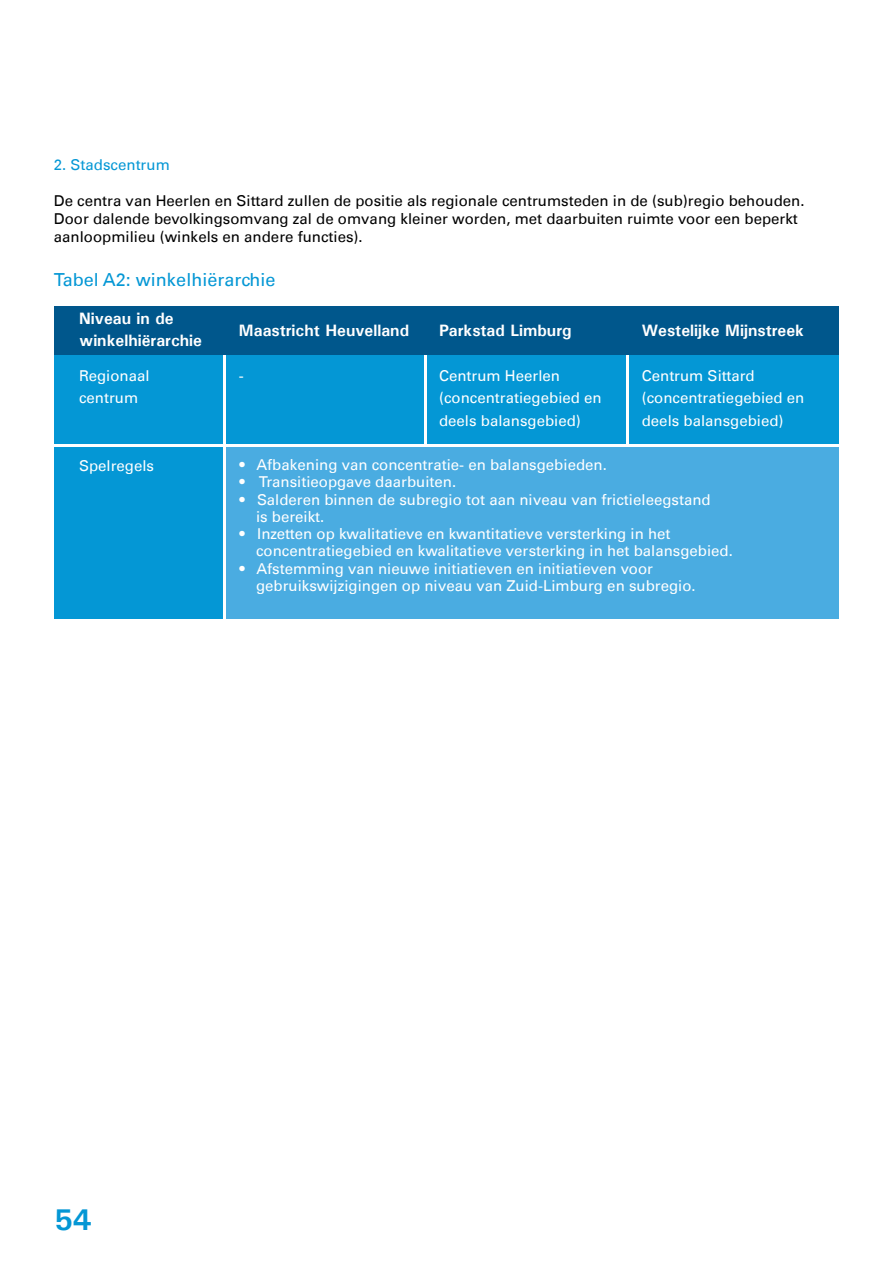
<style>
.page{position:relative;width:893px;height:1263px;background:#fff}
.page>*{position:absolute;margin:0;border:0;box-sizing:border-box;transform-origin:0 0}
.t1{font:700 30px "Univers";color:#0497d5}
.t2{font:18px "Univers LT Std";color:#0497d5}
.t3{font:700 16.5px/22.5px "Univers";color:#fff}
.t4{font:15px/22.5px "Univers LT Std";color:#fff}
.t5{font:15px/18px "Univers LT Std";color:#000}
.t6{font:15px "Univers LT Std";color:#0497d5}
.t7{font:700 9.6px "Univers";color:#fff}
</style>
<div class="page">
<div style="left:54px;top:331px;width:785px;height:288px;background:#0497d5"></div>
<div style="left:224px;top:446px;width:615px;height:173px;background:#4aace1"></div>
<hr style="left:54px;top:444px;width:785px;height:3px;background:#fff">
<hr style="left:424px;top:346px;width:3px;height:98px;background:#fff">
<hr style="left:223px;top:354px;width:2px;height:265px;background:#fff">
<hr style="left:626px;top:346px;width:2px;height:98px;background:#fff">
<div style="left:54px;top:306px;width:785px;height:49px;background:#00578c"></div>
<p class="t6" style="left:54px;top:156px;width:117px">2. Stadscentrum</p>
<p class="t5" style="left:54px;top:192px;width:752px">De centra van Heerlen en Sittard zullen de positie als regionale centrumsteden in de (sub)regio behouden.<br>Door dalende bevolkingsomvang zal de omvang kleiner worden, met daarbuiten ruimte voor een beperkt aanloopmilieu (winkels en andere functies).</p>
<p class="t2" style="left:54px;top:269px;width:223px">Tabel A2: winkelhiërarchie</p>
<p class="t7" style="left:79px;top:310px;width:57px">Niveau in de</p>
<p class="t7" style="left:79px;top:333px;width:76px">winkel-hiërarchie</p>
<p class="t3" style="left:79px;top:306px;width:125px">Niveau in de winkelhiërarchie</p>
<p class="t3" style="left:239px;top:318px;width:172px">Maastricht Heuvelland</p>
<p class="t4" style="left:79px;top:364px;width:72px">Regionaal centrum</p>
<p class="t4" style="left:239px;top:364px;width:6px">-</p>
<p class="t3" style="left:439px;top:318px;width:134px">Parkstad Limburg</p>
<p class="t4" style="left:439px;top:364px;width:164px">Centrum Heerlen (concentratiegebied en deels balansgebied)</p>
<p class="t3" style="left:642px;top:318px;width:164px">Westelijke Mijnstreek</p>
<p class="t4" style="left:642px;top:364px;width:164px">Centrum Sittard (concentratiegebied en deels balansgebied)</p>
<p class="t4" style="left:79px;top:454px;width:77px">Spelregels</p>
<p class="t4" style="left:239px;top:454px;width:369px">• Afbakening van concentratie- en balansgebieden.</p>
<p class="t4" style="left:239px;top:471px;width:218px">• Transitieopgave daarbuiten.</p>
<p class="t4" style="left:256px;top:491px;width:456px;line-height:17.2px;text-indent:-17px">• Salderen binnen de subregio tot aan niveau van frictieleegstand is bereikt.</p>
<p class="t4" style="left:256px;top:525px;width:478px;line-height:17.2px;text-indent:-17px">• Inzetten op kwalitatieve en kwantitatieve versterking in het concentratiegebied en kwalitatieve versterking in het balansgebied.</p>
<p class="t4" style="left:256px;top:560px;width:441px;line-height:17.2px;text-indent:-17px">• Afstemming van nieuwe initiatieven en initiatieven voor gebruikswijzigingen op niveau van Zuid-Limburg en subregio.</p>
<h1 class="t1" style="left:54px;top:1200px;width:39px">54</h1>
</div>
